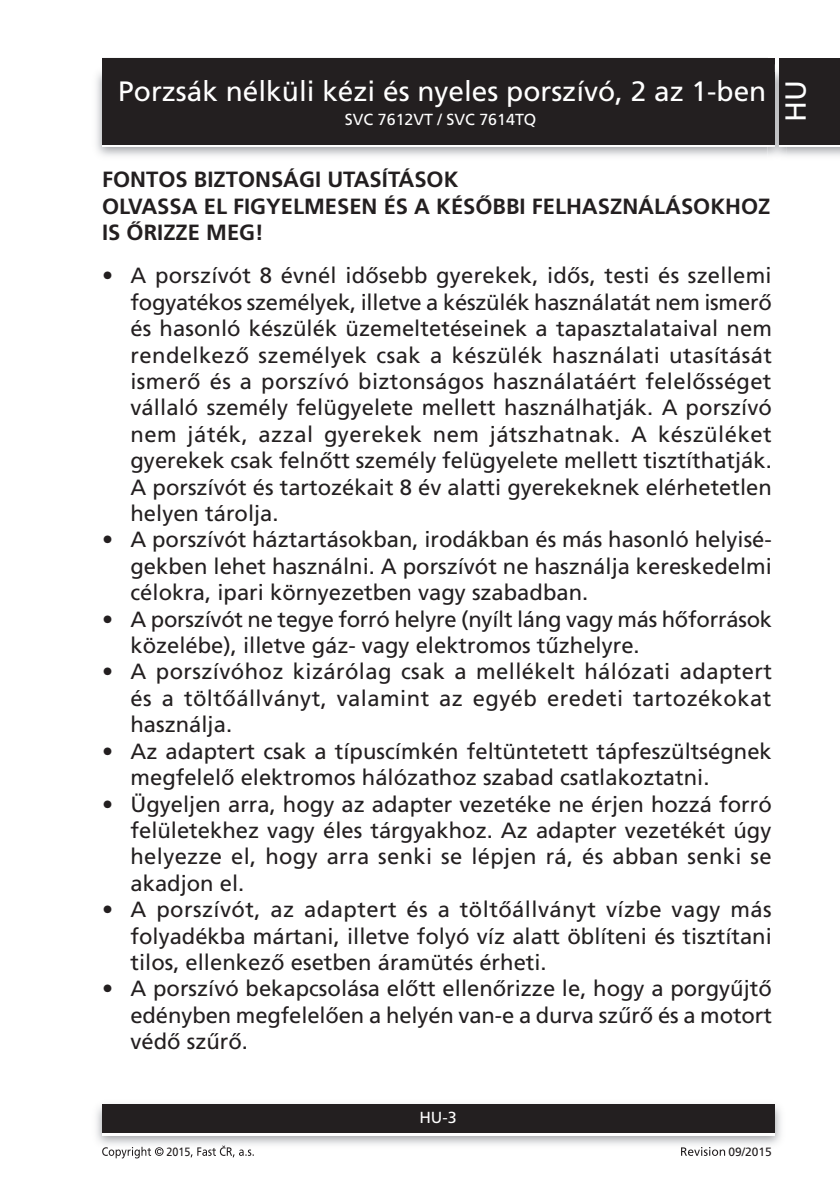
<style>
.page{position:relative;width:840px;height:1191px;background:#fff}
.page>*{position:absolute;margin:0;border:0;box-sizing:border-box;transform-origin:0 0}
.t1{font:29px "Frutiger CE";color:#fff}
.t2{font:28px "Frutiger CE";color:#fff}
.text_7{font:22px/26.4px "Frutiger CE";color:#231f20;text-align:justify}
.titulek_9{font:700 22px/26.4px "Frutiger CE";color:#231f20}
.t3{font:16px "Frutiger CE";color:#fff}
.text_7-2{font:12px "Frutiger CE";color:#231f20}
.text_7-3{font:12px "Frutiger CE";color:#231f20;scale:.9 1}
</style>
<div class="page">
<div style="left:102px;top:61px;width:672px;height:86px;background:linear-gradient(to right,#fff,#fff)"></div>
<div style="left:102px;top:58px;width:672px;height:86px;background:#231f20"></div>
<img style="left:96px;top:1104px;width:685px;height:41px">
<div style="left:102px;top:1107px;width:672px;height:28px;background:linear-gradient(to right,#fff,#fff)"></div>
<div style="left:102px;top:1104px;width:672px;height:28px;background:#231f20"></div>
<img style="left:767px;top:64px;width:18px;height:94px">
<svg style="left:767px;top:144px;width:7px;height:3px"></svg>
<img style="left:774px;top:70px;width:1px;height:74px">
<img style="left:767px;top:73px;width:7px;height:71px">
<div style="left:778px;top:61px;width:61px;height:86px;background:linear-gradient(to right,#fff,#fff)"></div>
<div style="left:778px;top:58px;width:61px;height:86px;background:#231f20"></div>
<svg style="left:102px;top:1146px;width:61px;height:12px"></svg>
<svg style="left:190px;top:1145px;width:64px;height:12px"></svg>
<svg style="left:681px;top:1147px;width:43px;height:8px"></svg>
<p class="t2" style="left:118px;top:75px;width:649px">Porzsák nélküli kézi és nyeles porszívó, 2 az 1-ben</p>
<p class="t3" style="left:345px;top:111px;width:193px">SVC 7612VT / SVC 7614TQ</p>
<h1 class="t1" style="left:778px;top:122px;width:43px;rotate:-90deg">HU</h1>
<p class="titulek_9" style="left:102px;top:166px;width:357px">FONTOS BIZTONSÁGI UTASÍTÁSOK</p>
<p class="titulek_9" style="left:102px;top:193px;width:669px">OLVASSA EL FIGYELMESEN ÉS A KÉSŐBBI FELHASZNÁLÁSOKHOZ<br>IS ŐRIZZE MEG!</p>
<p class="text_7" style="left:130px;top:262px;width:642px;text-align:left;text-indent:-28px">• A porszívót 8 évnél idősebb gyerekek, idős, testi és szellemi fogyatékos személyek, illetve a készülék használatát nem ismerő és hasonló készülék üzemeltetéseinek a tapasztalataival nem rendelkező személyek csak a készülék használati utasítását ismerő és a porszívó biztonságos használatáért felelősséget vállaló személy felügyelete mellett használhatják. A porszívó nem játék, azzal gyerekek nem játszhatnak. A készüléket gyerekek csak felnőtt személy felügyelete mellett tisztíthatják.<br>A porszívót és tartozékait 8 év alatti gyerekeknek elérhetetlen helyen tárolja.</p>
<p class="text_7" style="left:130px;top:526px;width:642px;text-indent:-28px">• A porszívót háztartásokban, irodákban és más hasonló helyisé&shy;gekben lehet használni. A porszívót ne használja kereskedelmi célokra, ipari környezetben vagy szabadban.</p>
<p class="text_7" style="left:130px;top:606px;width:642px;text-indent:-28px">• A porszívót ne tegye forró helyre (nyílt láng vagy más hőforrások közelébe), illetve gáz- vagy elektromos tűzhelyre.</p>
<p class="text_7" style="left:130px;top:658px;width:642px;text-indent:-28px">• A porszívóhoz kizárólag csak a mellékelt hálózati adaptert és a töltőállványt, valamint az egyéb eredeti tartozékokat használja.</p>
<p class="text_7" style="left:130px;top:738px;width:642px;text-indent:-28px">• Az adaptert csak a típuscímkén feltüntetett tápfeszültségnek megfelelő elektromos hálózathoz szabad csatlakoztatni.</p>
<p class="text_7" style="left:130px;top:790px;width:642px;text-indent:-28px">• Ügyeljen arra, hogy az adapter vezetéke ne érjen hozzá forró felületekhez vagy éles tárgyakhoz. Az adapter vezetékét úgy helyezze el, hogy arra senki se lépjen rá, és abban senki se akadjon el.</p>
<p class="text_7" style="left:130px;top:896px;width:642px;text-indent:-28px">• A porszívót, az adaptert és a töltőállványt vízbe vagy más folyadékba mártani, illetve folyó víz alatt öblíteni és tisztítani tilos, ellenkező esetben áramütés érheti.</p>
<p class="text_7" style="left:130px;top:975px;width:642px;text-indent:-28px">• A porszívó bekapcsolása előtt ellenőrizze le, hogy a porgyűjtő edényben megfelelően a helyén van-e a durva szűrő és a motort védő szűrő.</p>
<p class="t3" style="left:419px;top:1108px;width:39px">HU-3</p>
<p class="text_7-3" style="left:166px;top:1144px;width:28px">2015</p>
<p class="text_7-2" style="left:728px;top:1144px;width:45px">09/2015</p>
</div>
